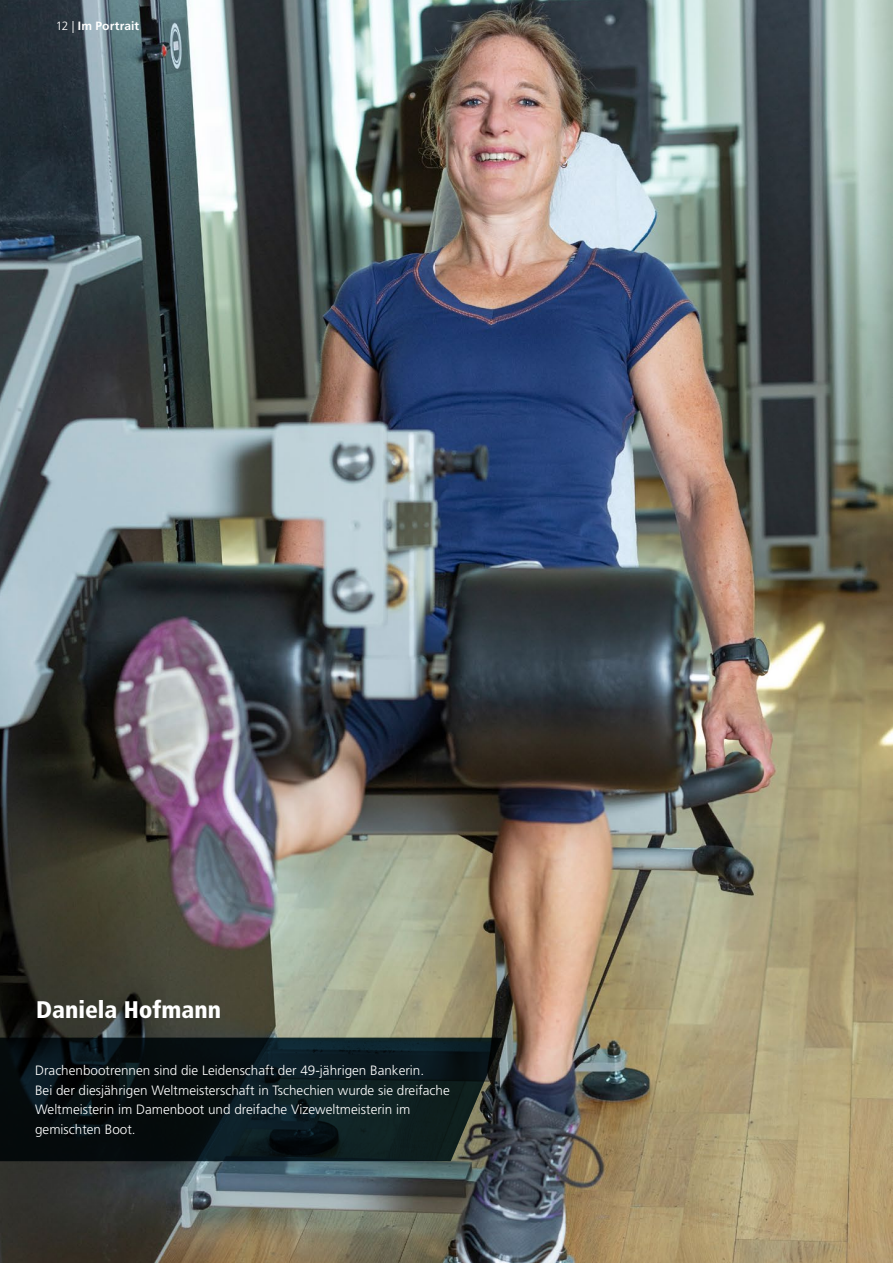
<style>
.page{position:relative;width:893px;height:1263px;background:#fff}
.page>*{position:absolute;margin:0;border:0;box-sizing:border-box;transform-origin:0 0}
.t1{font:900 condensed 24px "Frutiger LT Std";color:#fff}
.t2{font:300 13.5px/19.5px "Frutiger LT Std";color:#fff}
.t3{font:700 12px "Frutiger LT Std";letter-spacing:.01em;color:#fff}
.s1{font-weight:300}
</style>
<div class="page">
<img style="left:0;top:0;width:893px;height:1263px">
<svg style="left:0;top:1037px;width:503px;height:124px"></svg>
<p class="t3" style="left:56px;top:18px;width:85px"><span class="s1">12 |</span> Im Portrait</p>
<h1 class="t1" style="left:36px;top:995px;width:186px">Daniela Hofmann</h1>
<p class="t2" style="left:35px;top:1061px;width:416px">Drachenbootrennen sind die Leidenschaft der 49-jährigen Bankerin.<br>Bei der diesjährigen Weltmeisterschaft in Tschechien wurde sie dreifache Weltmeisterin im Damenboot und dreifache Vizeweltmeisterin im gemischten Boot.</p>
</div>
